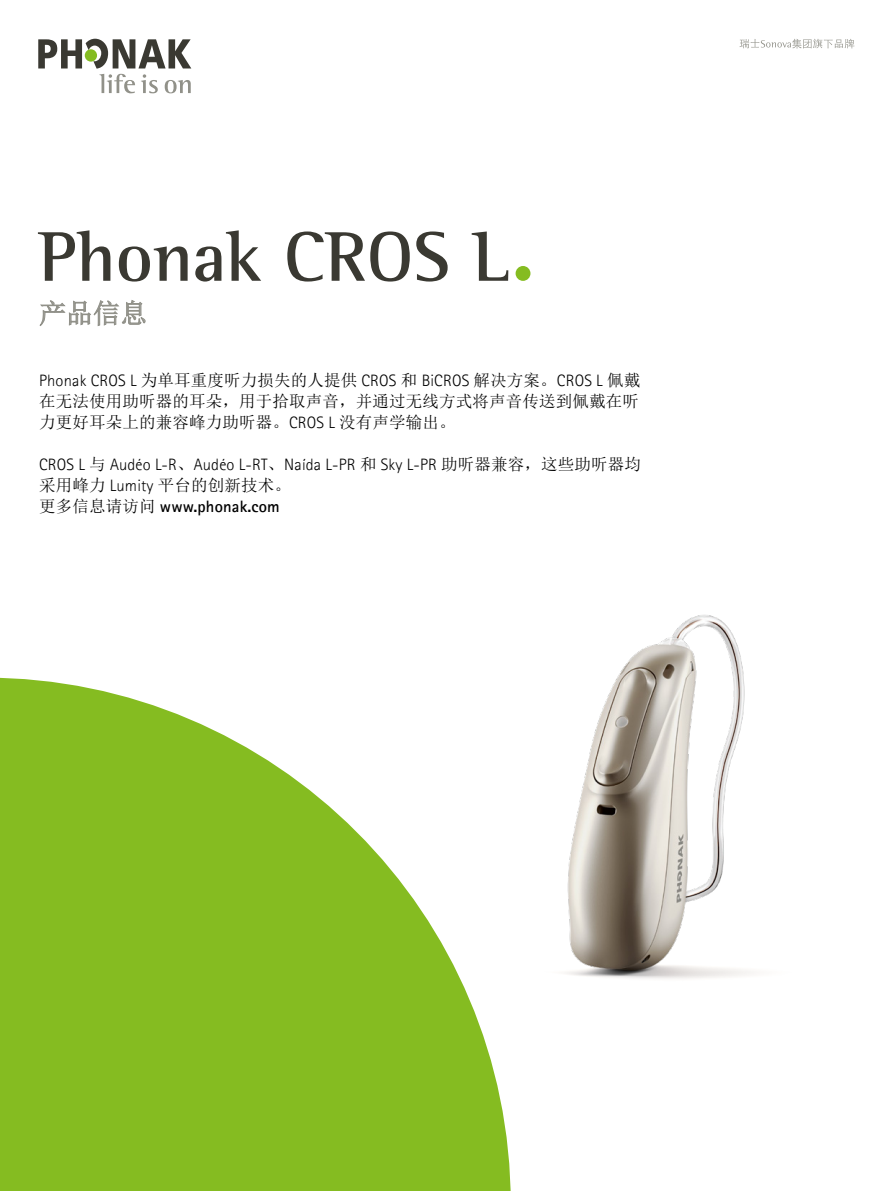
<style>
.page{position:relative;width:893px;height:1191px;background:#fff}
.page>*{position:absolute;margin:0;border:0;box-sizing:border-box;transform-origin:0 0}
.t1{font:700 72px "Rotis Semifor Phonak";color:#3a3932}
.t2{font:27px "Sim Sun";color:#919189}
.t3{font:300 16.5px "Rotis Sansfor Phonak";letter-spacing:.01em;color:#000}
.t4{font:16.5px/21px "Sim Sun";letter-spacing:.01em;color:#000}
.t5{font:700 16.5px "Rotis Sansfor Phonak";letter-spacing:.01em;color:#000}
.s1{font-family:"Sim Sun";font-weight:400}
.s2{font-family:"Rotis Sansfor Phonak";font-weight:300}
</style>
<div class="page">
<img style="left:566px;top:615px;width:187px;height:364px">
<svg style="left:38px;top:39px;width:153px;height:54px"></svg>
<svg style="left:739px;top:39px;width:115px;height:10px"></svg>
<svg style="left:40px;top:300px;width:105px;height:26px"></svg>
<div style="left:516px;top:266px;width:14px;height:15px;background:#85bc21;border-radius:50%"></div>
<svg style="left:0;top:677px;width:511px;height:514px;fill:#85bc21"></svg>
<h1 class="t1" style="left:38px;top:213px;width:474px">Phonak CROS L</h1>
<h2 class="t2" style="left:39px;top:299px;width:109px">产品信息</h2>
<p class="t3" style="left:39px;top:371px;width:602px">Phonak CROS L <span class="s1">为单耳重度听力损失的人提供</span> CROS <span class="s1">和</span> BiCROS <span class="s1">解决方案。</span>CROS L <span class="s1">佩戴</span></p>
<p class="t4" style="left:39px;top:390px;width:601px">在无法使用助听器的耳朵，用于拾取声音，并通过无线方式将声音传送到佩戴在听力更好耳朵上的兼容峰力助听器。<span class="s2">CROS L</span> 没有声学输出。</p>
<p class="t3" style="left:39px;top:455px;width:603px">CROS L <span class="s1">与</span> Audéo L-R<span class="s1">、</span>Audéo L-RT<span class="s1">、</span>Naída L-PR <span class="s1">和</span> Sky L-PR <span class="s1">助听器兼容，这些助听器均</span></p>
<p class="t4" style="left:39px;top:474px;width:253px">采用峰力 <span class="s2">Lumity</span> 平台的创新技术。</p>
<p class="t5" style="left:39px;top:495px;width:242px"><span class="s1">更多信息请访问</span> www.phonak.com</p>
</div>
